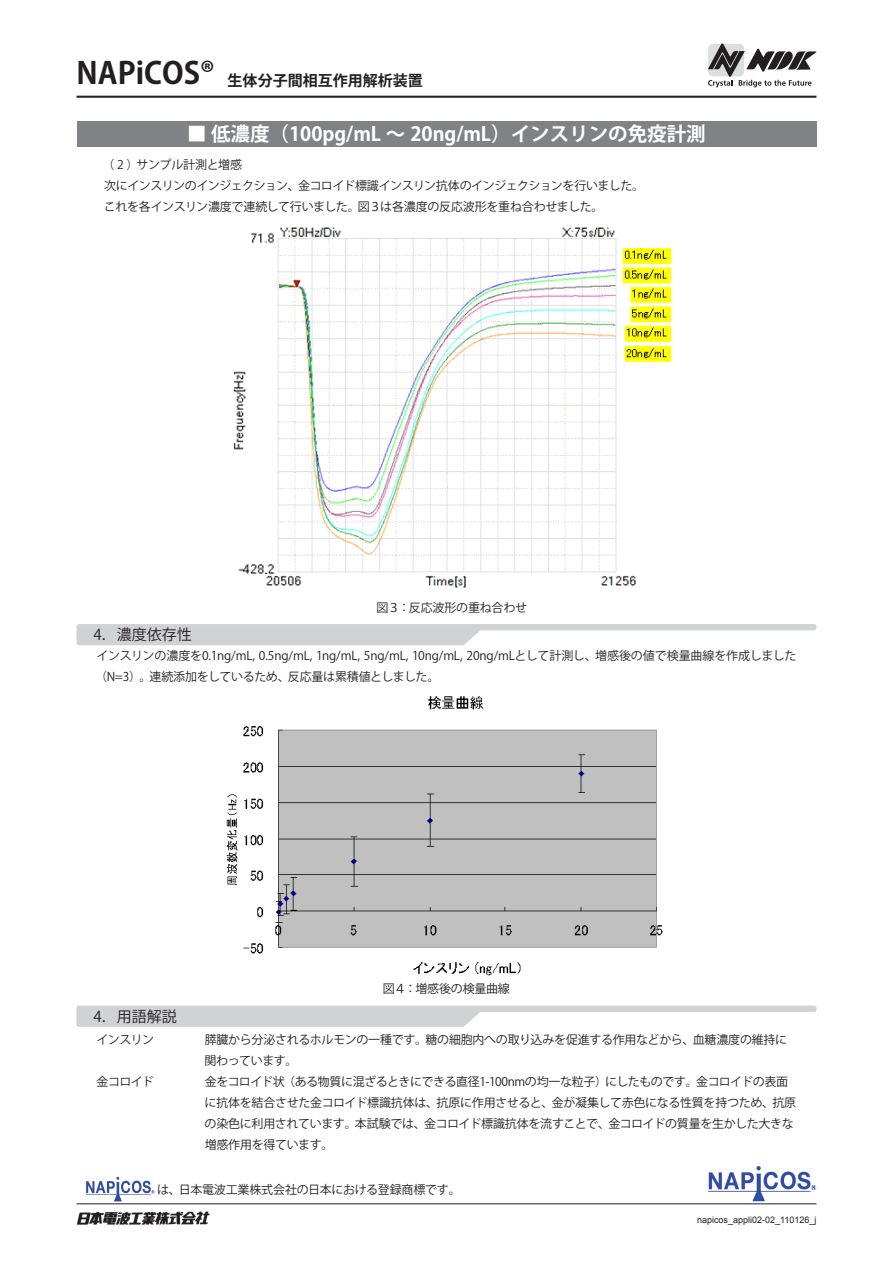
<style>
.page{position:relative;width:893px;height:1263px;background:#fff}
.page>*{position:absolute;margin:0;border:0;box-sizing:border-box;transform-origin:0 0}
.cu_白_見出し{font:700 19.5px "Koz Go Std";color:#fff}
.t1{font:700 15px "Koz Go Std";color:#231f20}
.cu_黒_見出し{font:15px "Koz Go Std";color:#231f20}
._03解説{font:12px/21px "Koz Go Std";letter-spacing:-.025em;color:#231f20}
._00ノンブル{font:9px "Arial";color:#231f20}
.s1{font-size:30px}
</style>
<div class="page">
<hr style="left:77px;top:96px;width:739px;height:2px;background:#231f20">
<hr style="left:77px;top:1203px;width:739px;height:1px;background:#231f20">
<svg style="left:708px;top:43px;width:108px;height:44px"></svg>
<img style="left:77px;top:1211px;width:132px;height:13px">
<img style="left:708px;top:1165px;width:108px;height:36px">
<img style="left:85px;top:1177px;width:69px;height:24px">
<div style="left:77px;top:121px;width:739px;height:26px;background:#808285"></div>
<svg style="left:77px;top:1005px;width:739px;height:22px"></svg>
<img style="left:233px;top:227px;width:439px;height:361px">
<svg style="left:77px;top:624px;width:739px;height:21px"></svg>
<img style="left:226px;top:696px;width:437px;height:280px">
<p class="t1" style="left:77px;top:70px;width:348px"><span class="s1">NAPiCOS®</span> 生体分子間相互作用解析装置</p>
<p class="cu_白_見出し" style="left:187px;top:122px;width:520px">■ 低濃度（100pg/mL ～ 20ng/mL）インスリンの免疫計測</p>
<p class="_03解説" style="left:103px;top:154px;width:141px">（ 2 ）サンプル計測と増感</p>
<p class="_03解説" style="left:104px;top:175px;width:541px">次にインスリンのインジェクション、金コロイド標識インスリン抗体のインジェクションを行いました。</p>
<p class="_03解説" style="left:104px;top:196px;width:501px">これを各インスリン濃度で連続して行いました。図３は各濃度の反応波形を重ね合わせました。</p>
<p class="cu_黒_見出し" style="left:94px;top:626px;width:100px">4．濃度依存性</p>
<p class="_03解説" style="left:377px;top:598px;width:152px">図３：反応波形の重ね合わせ</p>
<p class="_03解説" style="left:95px;top:646px;width:703px">インスリンの濃度を0.1ng/mL, 0.5ng/mL, 1ng/mL, 5ng/mL, 10ng/mL, 20ng/mLとして計測し、増感後の値で検量曲線を作成しました（N=3）。連続添加をしているため、反応量は累積値としました。</p>
<p class="_03解説" style="left:383px;top:978px;width:129px">図４：増感後の検量曲線</p>
<p class="cu_黒_見出し" style="left:94px;top:1007px;width:85px">4．用語解説</p>
<p class="_03解説" style="left:97px;top:1030px;width:59px">インスリン</p>
<p class="_03解説" style="left:205px;top:1030px;width:584px">膵臓から分泌されるホルモンの一種です。糖の細胞内への取り込みを促進する作用などから、血糖濃度の維持に関わっています。</p>
<p class="_03解説" style="left:97px;top:1072px;width:59px">金コロイド</p>
<p class="_03解説" style="left:204px;top:1072px;width:593px">金をコロイド状（ある物質に混ざるときにできる直径1-100nmの均一な粒子）にしたものです。金コロイドの表面に抗体を結合させた金コロイド標識抗体は、抗原に作用させると、金が凝集して赤色になる性質を持つため、抗原の染色に利用されています。本試験では、金コロイド標識抗体を流すことで、金コロイドの質量を生かした大きな増感作用を得ています。</p>
<p class="_03解説" style="left:157px;top:1179px;width:305px">は、日本電波工業株式会社の日本における登録商標です。</p>
<p class="_00ノンブル" style="left:697px;top:1214px;width:121px">napicos_appli02-02_110126_j</p>
</div>
